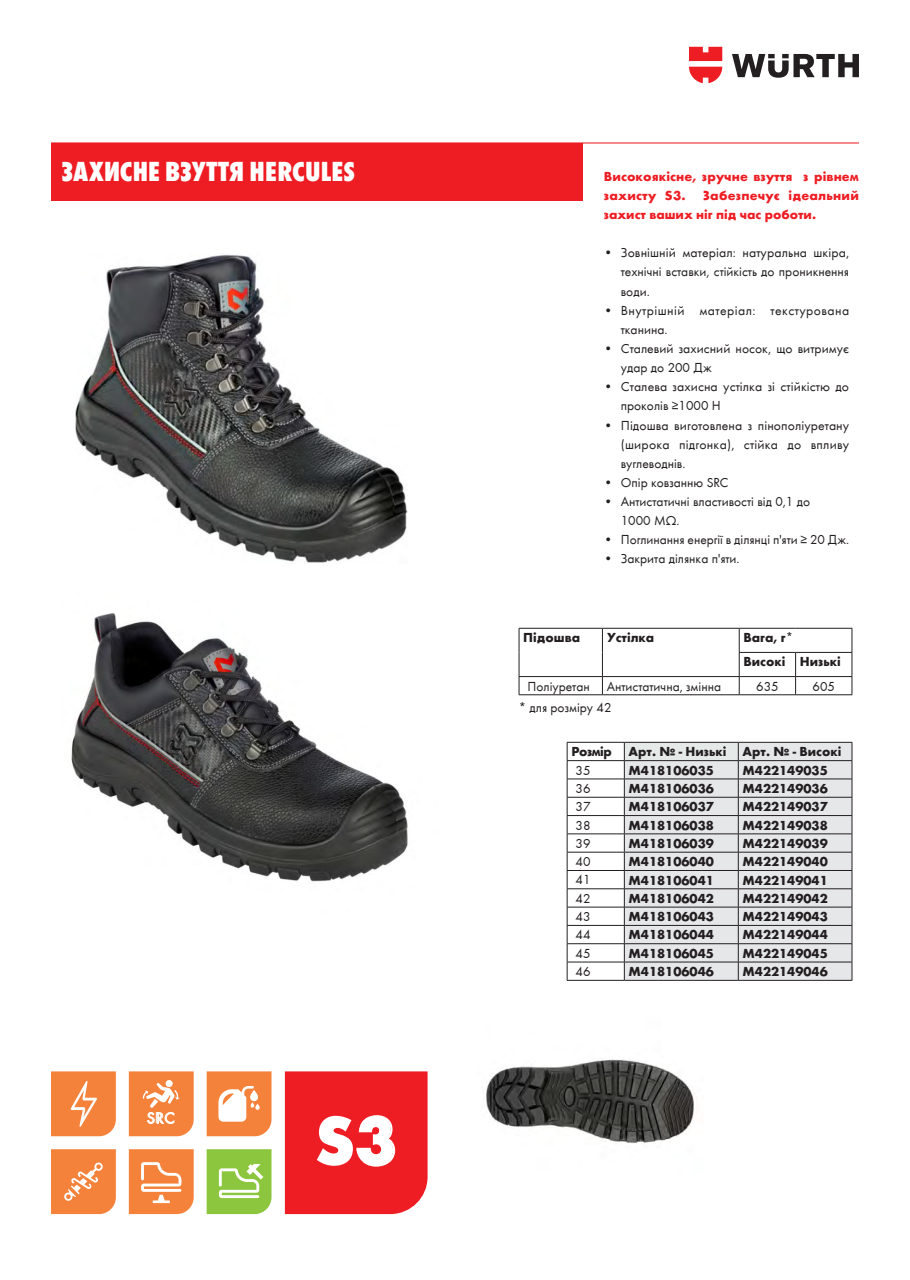
<style>
.page{position:relative;width:910px;height:1280px;background:#fff}
.page>*{position:absolute;margin:0;border:0;box-sizing:border-box;transform-origin:0 0}
.t1{font:700 68.1px "Wuerth";color:#fff}
.Product_Name_19pt{font:800 condensed 28.5px "Wuerth";letter-spacing:.005em;color:#fff}
.t2{font:16.05px "Wuerth";color:#fff}
.Co_A4_9pt{font:13.5px/19.2px "Wuerth";color:#231f20}
.Co_A4_9pt-2{font:700 13.5px "Wuerth";color:#231f20}
.HS_A4_9pt{font:700 13.5px/19.2px "Wuerth";letter-spacing:.005em;color:#ee1d23}
.Co_A4_9pt-3{font:13.5px/19.2px "Wuerth";letter-spacing:.03em;color:#231f20}
</style>
<div class="page">
<svg style="left:732px;top:54px;width:127px;height:24px"></svg>
<svg style="left:689px;top:47px;width:33px;height:36px"></svg>
<hr style="left:51px;top:142px;width:808px;height:1px;background:#ee1d23">
<div style="left:51px;top:143px;width:532px;height:57px;background:#ee1d23"></div>
<img style="left:75px;top:254px;width:333px;height:309px">
<div style="left:625px;top:743px;width:227px;height:237px;background:#e6e7e9"></div>
<hr style="left:567px;top:742px;width:57px;height:1px;background:#231f20">
<hr style="left:624px;top:742px;width:114px;height:1px;background:#231f20">
<hr style="left:738px;top:742px;width:114px;height:1px;background:#231f20">
<hr style="left:567px;top:760px;width:57px;height:1px;background:#231f20">
<hr style="left:624px;top:760px;width:114px;height:1px;background:#231f20">
<hr style="left:738px;top:760px;width:114px;height:1px;background:#231f20">
<hr style="left:567px;top:779px;width:57px;height:1px;background:#231f20">
<hr style="left:624px;top:779px;width:114px;height:1px;background:#231f20">
<hr style="left:738px;top:779px;width:114px;height:1px;background:#231f20">
<hr style="left:567px;top:797px;width:57px;height:1px;background:#231f20">
<hr style="left:624px;top:797px;width:114px;height:1px;background:#231f20">
<hr style="left:738px;top:797px;width:114px;height:1px;background:#231f20">
<hr style="left:567px;top:815px;width:57px;height:1px;background:#231f20">
<hr style="left:624px;top:815px;width:114px;height:1px;background:#231f20">
<hr style="left:738px;top:815px;width:114px;height:1px;background:#231f20">
<hr style="left:567px;top:834px;width:57px;height:1px;background:#231f20">
<hr style="left:624px;top:834px;width:114px;height:1px;background:#231f20">
<hr style="left:738px;top:834px;width:114px;height:1px;background:#231f20">
<hr style="left:567px;top:852px;width:57px;height:1px;background:#231f20">
<hr style="left:624px;top:852px;width:114px;height:1px;background:#231f20">
<hr style="left:738px;top:852px;width:114px;height:1px;background:#231f20">
<hr style="left:567px;top:870px;width:57px;height:1px;background:#231f20">
<hr style="left:624px;top:870px;width:114px;height:1px;background:#231f20">
<hr style="left:738px;top:870px;width:114px;height:1px;background:#231f20">
<hr style="left:567px;top:888px;width:57px;height:1px;background:#231f20">
<hr style="left:624px;top:888px;width:114px;height:1px;background:#231f20">
<hr style="left:738px;top:888px;width:114px;height:1px;background:#231f20">
<hr style="left:567px;top:907px;width:57px;height:1px;background:#231f20">
<hr style="left:624px;top:907px;width:114px;height:1px;background:#231f20">
<hr style="left:738px;top:907px;width:114px;height:1px;background:#231f20">
<hr style="left:567px;top:925px;width:57px;height:1px;background:#231f20">
<hr style="left:624px;top:925px;width:114px;height:1px;background:#231f20">
<hr style="left:738px;top:925px;width:114px;height:1px;background:#231f20">
<hr style="left:567px;top:943px;width:57px;height:1px;background:#231f20">
<hr style="left:624px;top:943px;width:114px;height:1px;background:#231f20">
<hr style="left:738px;top:943px;width:114px;height:1px;background:#231f20">
<hr style="left:567px;top:962px;width:57px;height:1px;background:#231f20">
<svg style="left:567px;top:742px;width:1px;height:238px"></svg>
<hr style="left:624px;top:962px;width:114px;height:1px;background:#231f20">
<svg style="left:624px;top:742px;width:1px;height:238px"></svg>
<hr style="left:738px;top:962px;width:114px;height:1px;background:#231f20">
<svg style="left:738px;top:742px;width:1px;height:238px"></svg>
<svg style="left:852px;top:742px;width:1px;height:238px"></svg>
<hr style="left:567px;top:980px;width:57px;height:1px;background:#231f20">
<hr style="left:624px;top:980px;width:114px;height:1px;background:#231f20">
<hr style="left:738px;top:980px;width:114px;height:1px;background:#231f20">
<hr style="left:519px;top:628px;width:83px;height:1px;background:#231f20">
<hr style="left:602px;top:628px;width:137px;height:1px;background:#231f20">
<hr style="left:739px;top:628px;width:57px;height:1px;background:#231f20">
<hr style="left:796px;top:628px;width:56px;height:1px;background:#231f20">
<hr style="left:739px;top:652px;width:57px;height:1px;background:#231f20">
<hr style="left:796px;top:652px;width:56px;height:1px;background:#231f20">
<hr style="left:519px;top:676px;width:83px;height:1px;background:#231f20">
<svg style="left:519px;top:628px;width:1px;height:66px"></svg>
<hr style="left:602px;top:676px;width:137px;height:1px;background:#231f20">
<svg style="left:602px;top:628px;width:1px;height:66px"></svg>
<hr style="left:739px;top:676px;width:57px;height:1px;background:#231f20">
<svg style="left:739px;top:628px;width:1px;height:66px"></svg>
<hr style="left:796px;top:676px;width:56px;height:1px;background:#231f20">
<svg style="left:795px;top:653px;width:1px;height:41px"></svg>
<svg style="left:852px;top:628px;width:1px;height:66px"></svg>
<hr style="left:519px;top:694px;width:83px;height:1px;background:#231f20">
<hr style="left:602px;top:694px;width:137px;height:1px;background:#231f20">
<hr style="left:739px;top:694px;width:57px;height:1px;background:#231f20">
<hr style="left:796px;top:694px;width:56px;height:1px;background:#231f20">
<svg style="left:285px;top:1071px;width:143px;height:143px;background:#ef2b31"></svg>
<svg style="left:51px;top:1149px;width:65px;height:65px;background:#f48d4c"></svg>
<svg style="left:51px;top:1071px;width:65px;height:65px;background:#f48c4b"></svg>
<svg style="left:129px;top:1149px;width:65px;height:65px;background:#f59356"></svg>
<svg style="left:207px;top:1149px;width:64px;height:65px;background:#9bce5a"></svg>
<svg style="left:207px;top:1071px;width:64px;height:65px"></svg>
<svg style="left:129px;top:1071px;width:65px;height:65px;background:#f59356"></svg>
<img style="left:71px;top:613px;width:337px;height:269px">
<img style="left:486px;top:1059px;width:211px;height:84px">
<p class="Product_Name_19pt" style="left:62px;top:152px;width:295px">ЗАХИСНЕ ВЗУТТЯ HERCULES</p>
<p class="HS_A4_9pt" style="left:604px;top:166px;width:257px">Високоякісне, зручне взуття з рівнем захисту S3.</p>
<p class="HS_A4_9pt" style="left:604px;top:185px;width:257px;text-indent:99px">Забезпечує ідеальний захист ваших ніг під час роботи.</p>
<p class="Co_A4_9pt" style="left:621px;top:242px;width:230px;text-align:justify;text-indent:-17px">• Зовнішній матеріал: натуральна шкіра, технічні вставки, стійкість до проникнення води.</p>
<p class="Co_A4_9pt-3" style="left:621px;top:300px;width:230px;text-indent:-17px">• Внутрішній матеріал: текстурована тканина.</p>
<p class="Co_A4_9pt" style="left:621px;top:338px;width:230px;text-indent:-17px">• Сталевий захисний носок, що витримує удар до 200 Дж</p>
<p class="Co_A4_9pt" style="left:621px;top:376px;width:230px;text-indent:-17px">• Сталева захисна устілка зі стійкістю до проколів ≥1000 Н</p>
<p class="Co_A4_9pt" style="left:621px;top:415px;width:230px;text-align:justify;text-indent:-17px">• Підошва виготовлена з пінополіуретану (широка підгонка), стійка до впливу вуглеводнів.</p>
<p class="Co_A4_9pt" style="left:604px;top:472px;width:126px">• Опір ковзанню SRC</p>
<p class="Co_A4_9pt" style="left:621px;top:491px;width:191px;text-indent:-17px">• Антистатичні властивості від 0,1 до<br>1000 МΩ.</p>
<p class="Co_A4_9pt" style="left:604px;top:530px;width:247px">• Поглинання енергії в ділянці п'яти ≥ 20 Дж.</p>
<p class="Co_A4_9pt" style="left:604px;top:549px;width:137px">• Закрита ділянка п'яти.</p>
<p class="Co_A4_9pt-2" style="left:523px;top:628px;width:58px">Підошва</p>
<p class="Co_A4_9pt-2" style="left:607px;top:628px;width:49px">Устілка</p>
<p class="Co_A4_9pt-2" style="left:743px;top:628px;width:52px">Вага, г*</p>
<p class="Co_A4_9pt-2" style="left:743px;top:652px;width:43px">Високі</p>
<p class="Co_A4_9pt-2" style="left:800px;top:652px;width:42px">Низькі</p>
<p class="Co_A4_9pt" style="left:528px;top:676px;width:64px">Поліуретан</p>
<p class="Co_A4_9pt" style="left:607px;top:676px;width:116px">Антистатична, змінна</p>
<p class="Co_A4_9pt" style="left:756px;top:676px;width:24px">635</p>
<p class="Co_A4_9pt" style="left:813px;top:676px;width:24px">605</p>
<p class="Co_A4_9pt" style="left:519px;top:698px;width:94px">* для розміру 42</p>
<p class="t2" style="left:147px;top:1107px;width:29px">SRC</p>
<h1 class="t1" style="left:316px;top:1090px;width:81px">S3</h1>
<p class="Co_A4_9pt-2" style="left:571px;top:742px;width:42px">Розмір</p>
<p class="Co_A4_9pt-2" style="left:629px;top:742px;width:99px">Арт. № - Низькі</p>
<p class="Co_A4_9pt-2" style="left:742px;top:742px;width:100px">Арт. № - Високі</p>
<p class="Co_A4_9pt" style="left:576px;top:760px;width:16px">35</p>
<p class="Co_A4_9pt-2" style="left:629px;top:760px;width:87px">M418106035</p>
<p class="Co_A4_9pt-2" style="left:742px;top:760px;width:87px">M422149035</p>
<p class="Co_A4_9pt" style="left:576px;top:778px;width:16px">36</p>
<p class="Co_A4_9pt-2" style="left:629px;top:778px;width:87px">M418106036</p>
<p class="Co_A4_9pt-2" style="left:742px;top:778px;width:87px">M422149036</p>
<p class="Co_A4_9pt" style="left:576px;top:796px;width:16px">37</p>
<p class="Co_A4_9pt-2" style="left:629px;top:797px;width:87px">M418106037</p>
<p class="Co_A4_9pt-2" style="left:742px;top:797px;width:87px">M422149037</p>
<p class="Co_A4_9pt" style="left:576px;top:815px;width:16px">38</p>
<p class="Co_A4_9pt-2" style="left:629px;top:815px;width:87px">M418106038</p>
<p class="Co_A4_9pt-2" style="left:742px;top:815px;width:87px">M422149038</p>
<p class="Co_A4_9pt" style="left:576px;top:833px;width:16px">39</p>
<p class="Co_A4_9pt-2" style="left:629px;top:833px;width:87px">M418106039</p>
<p class="Co_A4_9pt-2" style="left:742px;top:833px;width:87px">M422149039</p>
<p class="Co_A4_9pt" style="left:576px;top:851px;width:16px">40</p>
<p class="Co_A4_9pt-2" style="left:629px;top:852px;width:87px">M418106040</p>
<p class="Co_A4_9pt-2" style="left:742px;top:852px;width:87px">M422149040</p>
<p class="Co_A4_9pt" style="left:576px;top:870px;width:16px">41</p>
<p class="Co_A4_9pt-2" style="left:629px;top:870px;width:87px">M418106041</p>
<p class="Co_A4_9pt-2" style="left:742px;top:870px;width:87px">M422149041</p>
<p class="Co_A4_9pt" style="left:576px;top:888px;width:16px">42</p>
<p class="Co_A4_9pt-2" style="left:629px;top:888px;width:87px">M418106042</p>
<p class="Co_A4_9pt-2" style="left:742px;top:888px;width:87px">M422149042</p>
<p class="Co_A4_9pt" style="left:576px;top:906px;width:16px">43</p>
<p class="Co_A4_9pt-2" style="left:629px;top:907px;width:87px">M418106043</p>
<p class="Co_A4_9pt-2" style="left:742px;top:907px;width:87px">M422149043</p>
<p class="Co_A4_9pt" style="left:576px;top:925px;width:16px">44</p>
<p class="Co_A4_9pt-2" style="left:629px;top:925px;width:87px">M418106044</p>
<p class="Co_A4_9pt-2" style="left:742px;top:925px;width:87px">M422149044</p>
<p class="Co_A4_9pt" style="left:576px;top:943px;width:16px">45</p>
<p class="Co_A4_9pt-2" style="left:629px;top:943px;width:87px">M418106045</p>
<p class="Co_A4_9pt-2" style="left:742px;top:943px;width:87px">M422149045</p>
<p class="Co_A4_9pt" style="left:576px;top:961px;width:16px">46</p>
<p class="Co_A4_9pt-2" style="left:629px;top:961px;width:87px">M418106046</p>
<p class="Co_A4_9pt-2" style="left:742px;top:961px;width:87px">M422149046</p>
</div>
